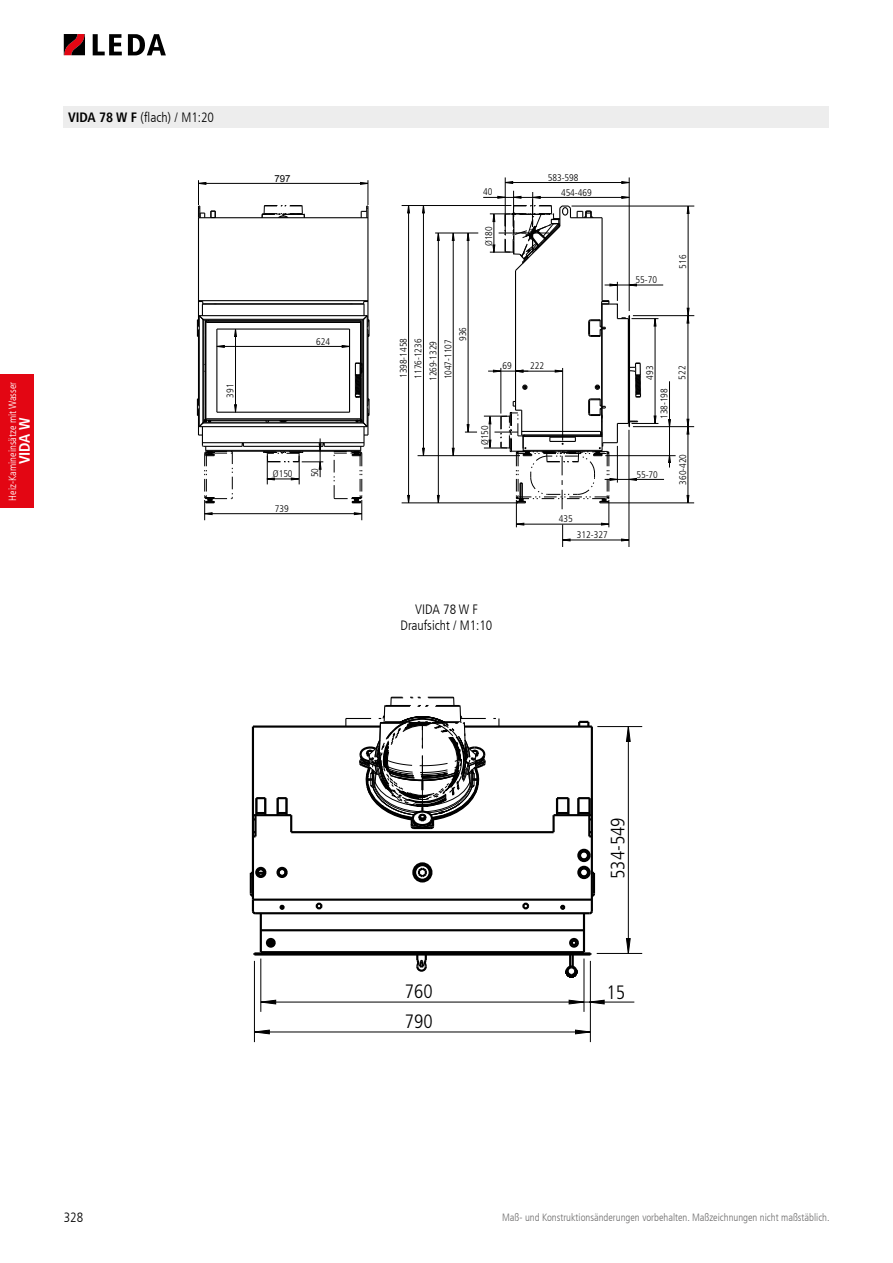
<style>
.page{position:relative;width:893px;height:1263px;background:#fff}
.page>*{position:absolute;margin:0;border:0;box-sizing:border-box;transform-origin:0 0}
.t1{font:300 condensed 19.35px/29.8px "Frutiger LT";color:#000}
.t2{font:700 condensed 15px "Frutiger LT";color:#fff}
.t3{font:300 condensed 13.5px/16.2px "Frutiger LT";color:#000;text-align:center}
.t4{font:300 condensed 10.5px "Frutiger LT";color:#706f6f}
.t5{font:300 condensed 10.5px "Frutiger LT";color:#fff}
.t6{font:300 condensed 9.6px/14.9px "Frutiger LT";color:#000}
.t7{font:9.6px "Arial";color:#000}
.s1{font-weight:700}
</style>
<div class="page">
<svg style="left:93px;top:34px;width:29px;height:21px"></svg>
<svg style="left:128px;top:34px;width:38px;height:21px"></svg>
<svg style="left:64px;top:34px;width:21px;height:21px"></svg>
<div style="left:64px;top:106px;width:765px;height:22px;background:#ededed"></div>
<svg style="left:687px;top:419px;width:1px;height:15px"></svg>
<svg style="left:687px;top:308px;width:1px;height:15px"></svg>
<hr style="left:608px;top:503px;width:86px;height:1px;background:#000">
<hr style="left:605px;top:479px;width:59px;height:1px;background:#000">
<hr style="left:605px;top:455px;width:71px;height:1px;background:#000">
<hr style="left:633px;top:426px;width:61px;height:1px;background:#000">
<hr style="left:633px;top:315px;width:61px;height:1px;background:#000">
<hr style="left:605px;top:285px;width:58px;height:1px;background:#000">
<hr style="left:688px;top:316px;width:1px;height:187px;background:#000">
<hr style="left:688px;top:206px;width:1px;height:110px;background:#000">
<hr style="left:571px;top:206px;width:123px;height:1px;background:#000">
<svg style="left:401px;top:497px;width:83px;height:7px"></svg>
<svg style="left:401px;top:205px;width:83px;height:292px"></svg>
<svg style="left:197px;top:180px;width:173px;height:341px"></svg>
<hr style="left:267px;top:479px;width:32px;height:1px;background:#000">
<svg style="left:668px;top:455px;width:3px;height:8px"></svg>
<svg style="left:668px;top:419px;width:3px;height:8px"></svg>
<hr style="left:669px;top:381px;width:1px;height:86px;background:#000">
<svg style="left:506px;top:181px;width:7px;height:3px"></svg>
<svg style="left:621px;top:181px;width:8px;height:3px"></svg>
<hr style="left:505px;top:177px;width:1px;height:58px;background:#000">
<hr style="left:629px;top:177px;width:1px;height:134px;background:#000">
<hr style="left:483px;top:197px;width:146px;height:1px;background:#000">
<hr style="left:505px;top:182px;width:124px;height:1px;background:#000">
<svg style="left:484px;top:191px;width:174px;height:356px"></svg>
<svg style="left:260px;top:999px;width:16px;height:5px"></svg>
<svg style="left:255px;top:1029px;width:15px;height:5px"></svg>
<svg style="left:575px;top:1029px;width:15px;height:5px"></svg>
<svg style="left:626px;top:727px;width:5px;height:15px"></svg>
<svg style="left:626px;top:938px;width:5px;height:15px"></svg>
<svg style="left:569px;top:999px;width:36px;height:5px"></svg>
<hr style="left:252px;top:726px;width:2px;height:174px;background:#000">
<hr style="left:254px;top:815px;width:3px;height:21px;background:#000">
<hr style="left:260px;top:913px;width:2px;height:39px;background:#000">
<hr style="left:276px;top:798px;width:3px;height:17px;background:#000">
<hr style="left:254px;top:953px;width:336px;height:2px;background:#000">
<hr style="left:261px;top:951px;width:323px;height:2px;background:#000">
<hr style="left:261px;top:929px;width:323px;height:2px;background:#000">
<hr style="left:291px;top:831px;width:263px;height:2px;background:#000">
<hr style="left:554px;top:814px;width:38px;height:2px;background:#000">
<hr style="left:253px;top:814px;width:38px;height:2px;background:#000">
<svg style="left:417px;top:865px;width:12px;height:13px"></svg>
<svg style="left:254px;top:797px;width:12px;height:23px"></svg>
<svg style="left:278px;top:797px;width:14px;height:35px"></svg>
<hr style="left:552px;top:815px;width:3px;height:17px;background:#000">
<svg style="left:556px;top:797px;width:13px;height:18px"></svg>
<hr style="left:583px;top:913px;width:2px;height:39px;background:#000">
<svg style="left:578px;top:721px;width:11px;height:4px"></svg>
<hr style="left:588px;top:815px;width:2px;height:21px;background:#000">
<svg style="left:577px;top:797px;width:14px;height:23px"></svg>
<hr style="left:591px;top:726px;width:2px;height:185px;background:#000">
<hr style="left:593px;top:873px;width:2px;height:21px;background:#000">
<div style="left:255px;top:867px;width:11px;height:11px;border:2px solid #000;border-radius:50%"></div>
<div style="left:256px;top:868px;width:9px;height:9px;border:2px solid #000;border-radius:50%"></div>
<div style="left:278px;top:868px;width:9px;height:9px;border:2px solid #000;border-radius:50%"></div>
<div style="left:257px;top:868px;width:8px;height:9px;border:2px solid #000;border-radius:50%"></div>
<div style="left:522px;top:902px;width:7px;height:7px;border:2px solid #000;border-radius:50%"></div>
<div style="left:577px;top:849px;width:14px;height:13px;border:2px solid #000;border-radius:50%"></div>
<div style="left:577px;top:866px;width:14px;height:13px;border:2px solid #000;border-radius:50%"></div>
<div style="left:578px;top:850px;width:11px;height:11px;border:2px solid #000;border-radius:50%"></div>
<div style="left:578px;top:867px;width:11px;height:11px;border:2px solid #000;border-radius:50%"></div>
<svg style="left:579px;top:851px;width:10px;height:9px"></svg>
<svg style="left:579px;top:868px;width:15px;height:10px"></svg>
<div style="left:579px;top:850px;width:10px;height:10px;border:2px solid #000;border-radius:50%"></div>
<div style="left:579px;top:867px;width:10px;height:10px;border:2px solid #000;border-radius:50%"></div>
<svg style="left:588px;top:909px;width:5px;height:6px"></svg>
<svg style="left:590px;top:891px;width:6px;height:7px"></svg>
<svg style="left:560px;top:905px;width:5px;height:5px"></svg>
<hr style="left:254px;top:1032px;width:336px;height:1px;background:#000">
<hr style="left:261px;top:1002px;width:373px;height:1px;background:#000">
<hr style="left:254px;top:961px;width:1px;height:81px;background:#000">
<hr style="left:261px;top:958px;width:1px;height:54px;background:#000">
<hr style="left:597px;top:953px;width:45px;height:1px;background:#000">
<hr style="left:597px;top:726px;width:45px;height:1px;background:#000">
<hr style="left:584px;top:958px;width:1px;height:54px;background:#000">
<hr style="left:590px;top:961px;width:1px;height:81px;background:#000">
<hr style="left:628px;top:726px;width:1px;height:227px;background:#000">
<hr style="left:250px;top:873px;width:2px;height:21px;background:#000">
<hr style="left:255px;top:912px;width:335px;height:2px;background:#000">
<hr style="left:253px;top:898px;width:339px;height:3px;background:#000">
<svg style="left:251px;top:869px;width:13px;height:9px"></svg>
<hr style="left:253px;top:725px;width:127px;height:3px;background:#000">
<hr style="left:464px;top:725px;width:128px;height:3px;background:#000">
<div style="left:266px;top:938px;width:10px;height:10px;border:2px solid #000;border-radius:50%"></div>
<div style="left:316px;top:902px;width:6px;height:7px;border:2px solid #000;border-radius:50%"></div>
<svg style="left:249px;top:891px;width:8px;height:24px"></svg>
<svg style="left:280px;top:905px;width:5px;height:5px"></svg>
<div style="left:276px;top:867px;width:12px;height:11px;border:2px solid #000;border-radius:50%"></div>
<div style="left:277px;top:868px;width:10px;height:9px;border:2px solid #000;border-radius:50%"></div>
<div style="left:412px;top:862px;width:20px;height:20px;border:2px solid #000;border-radius:50%"></div>
<div style="left:413px;top:863px;width:18px;height:18px;border:2px solid #000;border-radius:50%"></div>
<div style="left:414px;top:864px;width:17px;height:17px;border:2px solid #000;border-radius:50%"></div>
<div style="left:569px;top:938px;width:10px;height:10px;border:2px solid #000;border-radius:50%"></div>
<div style="left:571px;top:939px;width:6px;height:7px;border:2px solid #000;border-radius:50%"></div>
<div style="left:268px;top:939px;width:6px;height:7px;border:2px solid #000;border-radius:50%"></div>
<svg style="left:253px;top:941px;width:20px;height:15px"></svg>
<svg style="left:414px;top:955px;width:15px;height:17px"></svg>
<svg style="left:564px;top:950px;width:27px;height:30px"></svg>
<svg style="left:345px;top:696px;width:154px;height:138px"></svg>
<div style="left:0;top:374px;width:34px;height:134px;background:#e30613"></div>
<h3 class="t3" style="left:68px;top:109px;width:147px"><span class="s1">VIDA 78 W F</span> (flach) / M1:20</h3>
<p class="t7" style="left:274px;top:173px;width:18px">797</p>
<p class="t5" style="left:7px;top:500px;width:120px;rotate:-90deg">Heiz-Kamineinsätze mit Wasser</p>
<h2 class="t2" style="left:16px;top:464px;width:48px;rotate:-90deg">VIDA W</h2>
<p class="t6" style="left:223px;top:398px;width:15px;rotate:-90deg">391</p>
<p class="t6" style="left:316px;top:334px;width:15px">624</p>
<p class="t6" style="left:273px;top:467px;width:21px">Ø150</p>
<p class="t6" style="left:275px;top:502px;width:15px">739</p>
<p class="t6" style="left:308px;top:477px;width:11px;rotate:-90deg">50</p>
<p class="t6" style="left:548px;top:170px;width:32px">583-598</p>
<p class="t6" style="left:483px;top:185px;width:11px">40</p>
<p class="t6" style="left:561px;top:185px;width:32px">454-469</p>
<p class="t6" style="left:482px;top:246px;width:21px;rotate:-90deg">Ø180</p>
<p class="t6" style="left:396px;top:379px;width:42px;rotate:-90deg">1398-1458<br>1176-1236</p>
<p class="t6" style="left:426px;top:381px;width:43px;rotate:-90deg">1269-1329<br>1047-1107</p>
<p class="t6" style="left:456px;top:341px;width:15px;rotate:-90deg">936</p>
<p class="t6" style="left:502px;top:359px;width:11px">69</p>
<p class="t6" style="left:530px;top:359px;width:15px">222</p>
<p class="t6" style="left:478px;top:445px;width:21px;rotate:-90deg">Ø150</p>
<h3 class="t3" style="left:401px;top:601px;width:93px">VIDA 78 W F<br>Draufsicht / M1:10</h3>
<p class="t6" style="left:559px;top:512px;width:15px">435</p>
<p class="t6" style="left:577px;top:528px;width:32px">312-327</p>
<p class="t6" style="left:636px;top:273px;width:23px">55-70</p>
<p class="t6" style="left:676px;top:269px;width:15px;rotate:-90deg">516</p>
<p class="t6" style="left:643px;top:380px;width:15px;rotate:-90deg">493</p>
<p class="t6" style="left:675px;top:380px;width:15px;rotate:-90deg">522</p>
<p class="t6" style="left:657px;top:419px;width:32px;rotate:-90deg">138-198</p>
<p class="t6" style="left:636px;top:467px;width:23px">55-70</p>
<p class="t6" style="left:676px;top:485px;width:32px;rotate:-90deg">360-420</p>
<h1 class="t1" style="left:405px;top:978px;width:29px">760<br>790</h1>
<h1 class="t1" style="left:604px;top:879px;width:63px;rotate:-90deg">534-549</h1>
<h1 class="t1" style="left:607px;top:978px;width:20px">15</h1>
<h3 class="t3" style="left:64px;top:1209px;width:21px">328</h3>
<p class="t4" style="left:502px;top:1211px;width:329px">Maß- und Konstruktionsänderungen vorbehalten. Maßzeichnungen nicht maßstäblich.</p>
</div>
